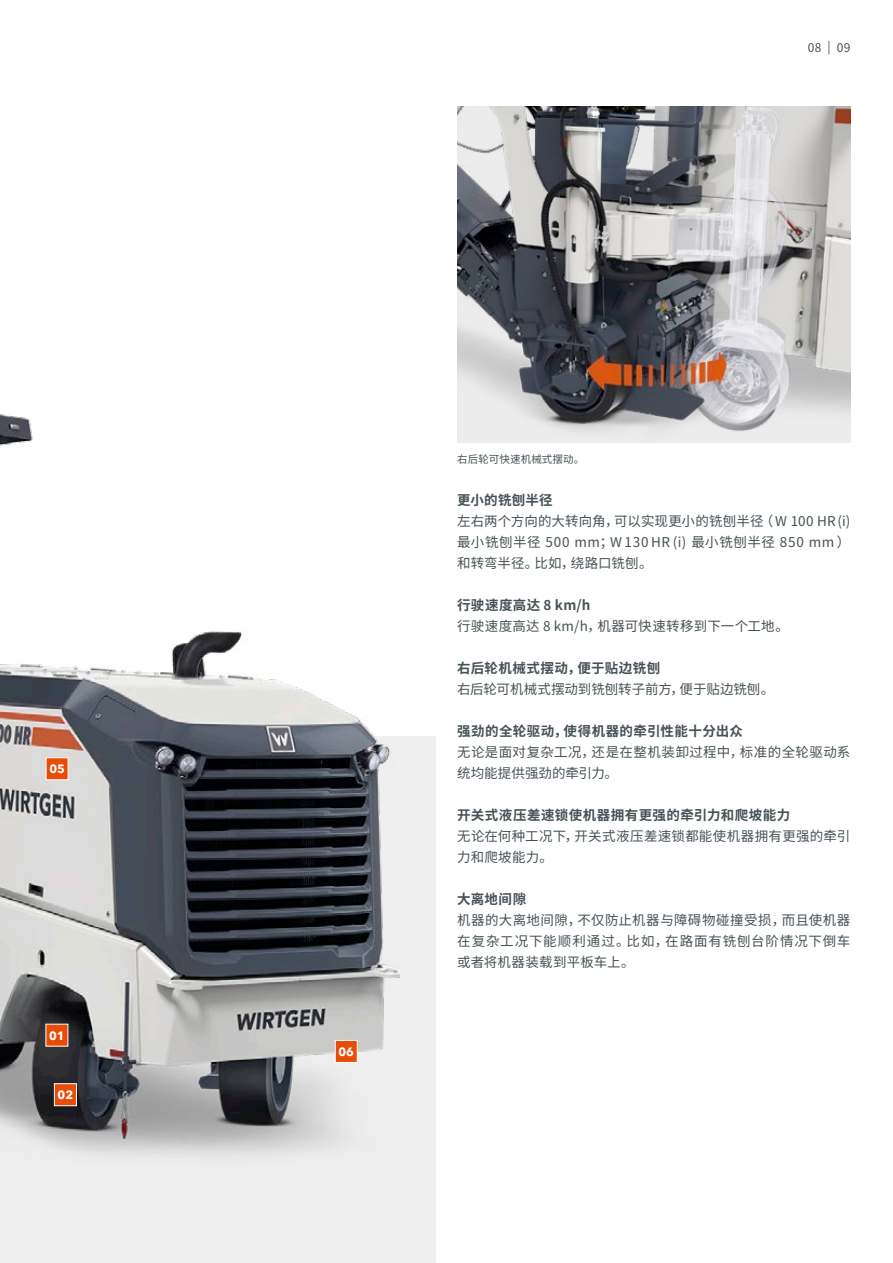
<style>
.page{position:relative;width:893px;height:1263px;background:#fff}
.page>*{position:absolute;margin:0;border:0;box-sizing:border-box;transform-origin:0 0}
.t1{font:13.5px/21px "Source Han Sans CN";letter-spacing:.025em;color:#465256;text-align:justify}
.t2{font:700 13.5px "Source Han Sans CN";letter-spacing:.03em;color:#465256}
.t3{font:13.5px "Source Han Sans CN";letter-spacing:-.005em;color:#465256}
.t4{font:700 12px "Avenir Next LT Pro";color:#fff}
.t5{font:12px "Source Han Sans CN";color:#465256}
.t6{font:10.5px "Source Han Sans CN";letter-spacing:.01em;color:#465256}
</style>
<div class="page">
<div style="left:0;top:736px;width:436px;height:527px;background:#efeff0"></div>
<img style="left:0;top:414px;width:400px;height:741px">
<svg style="left:45px;top:1023px;width:24px;height:24px"></svg>
<svg style="left:54px;top:1083px;width:23px;height:23px"></svg>
<svg style="left:45px;top:757px;width:24px;height:23px"></svg>
<img style="left:457px;top:106px;width:393px;height:336px">
<svg style="left:334px;top:1040px;width:24px;height:23px"></svg>
<p class="t4" style="left:49px;top:762px;width:17px">05</p>
<p class="t4" style="left:49px;top:1028px;width:17px">01</p>
<p class="t4" style="left:58px;top:1088px;width:17px">02</p>
<p class="t5" style="left:808px;top:41px;width:44px">08 | 09</p>
<p class="t4" style="left:338px;top:1044px;width:17px">06</p>
<p class="t6" style="left:457px;top:454px;width:129px">右后轮可快速机械式摆动。</p>
<p class="t2" style="left:457px;top:493px;width:97px">更小的铣刨半径</p>
<p class="t1" style="left:457px;top:511px;width:395px">左右两个方向的大转向角，可以实现更小的铣刨半径（W 100 HR(i)最小铣刨半径 500 mm；W 130 HR (i) 最小铣刨半径 850 mm ）和转弯半径。比如，绕路口铣刨。</p>
<p class="t2" style="left:457px;top:598px;width:135px">行驶速度高达 8 km/h</p>
<p class="t1" style="left:457px;top:616px;width:333px">行驶速度高达 8 km/h，机器可快速转移到下一个工地。</p>
<p class="t2" style="left:457px;top:661px;width:205px">右后轮机械式摆动，便于贴边铣刨</p>
<p class="t3" style="left:457px;top:682px;width:319px">右后轮可机械式摆动到铣刨转子前方，便于贴边铣刨。</p>
<p class="t2" style="left:457px;top:724px;width:287px">强劲的全轮驱动，使得机器的牵引性能十分出众</p>
<p class="t1" style="left:457px;top:742px;width:395px">无论是面对复杂工况，还是在整机装卸过程中，标准的全轮驱动系统均能提供强劲的牵引力。</p>
<p class="t2" style="left:457px;top:808px;width:335px">开关式液压差速锁使机器拥有更强的牵引力和爬坡能力</p>
<p class="t1" style="left:457px;top:826px;width:395px">无论在何种工况下，开关式液压差速锁都能使机器拥有更强的牵引力和爬坡能力。</p>
<p class="t2" style="left:457px;top:892px;width:71px">大离地间隙</p>
<p class="t1" style="left:457px;top:910px;width:395px">机器的大离地间隙，不仅防止机器与障碍物碰撞受损，而且使机器在复杂工况下能顺利通过。比如，在路面有铣刨台阶情况下倒车或者将机器装载到平板车上。</p>
</div>
